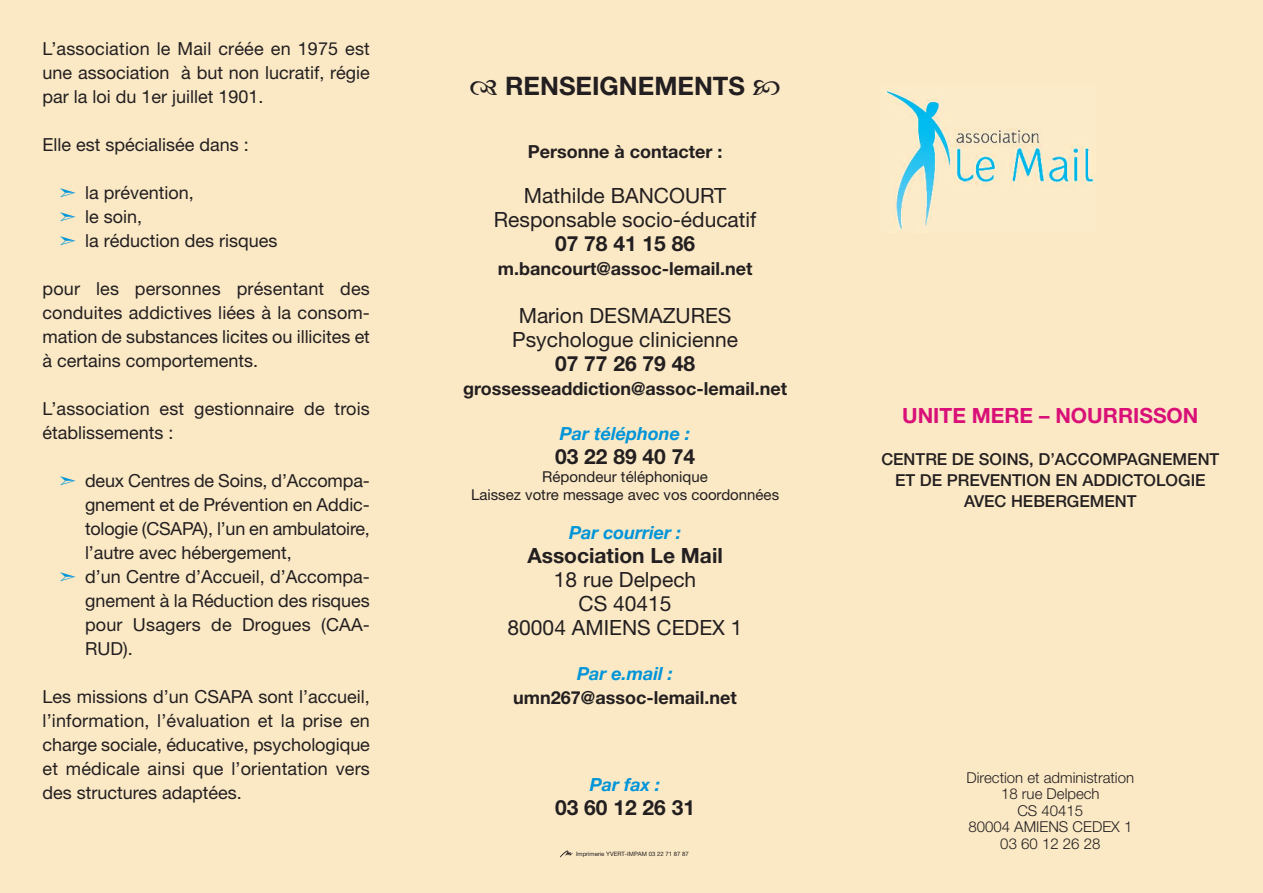
<style>
.page{position:relative;width:1263px;height:893px;background:#fbe9c6}
.page>*{position:absolute;margin:0;border:0;box-sizing:border-box;transform-origin:0 0}
.t1{font:700 25.5px "Helvetica Neue";color:#231f20}
.t2{font:21px/24px "Helvetica Neue";color:#231f20;text-align:center}
.t3{font:700 21px "Helvetica Neue";color:#231f20}
.t4{font:700 21px "Helvetica Neue";color:#d91077}
.t5{font:18px/24px "Helvetica Neue";color:#231f20;text-align:justify}
.t6{font:700 18px "Helvetica Neue";color:#231f20}
.t7{font:italic 700 18px "Helvetica Neue";color:#0095d9}
.t8{font:500 16.5px/21px "Helvetica Neue";color:#231f20;text-align:center}
.t9{font:300 15px/16.5px "Helvetica Neue";color:#231f20;text-align:center}
.t10{font:15px/18px "Helvetica Neue";color:#231f20;text-align:center}
.t11{font:6px "Helvetica Neue";color:#231f20}
.s1{color:#0095d9}
</style>
<div class="page">
<svg style="left:560px;top:850px;width:13px;height:7px"></svg>
<img style="left:886px;top:91px;width:208px;height:139px">
<p class="t5" style="left:43px;top:39px;width:329px">L’association le Mail créée en 1975 est une association à but non lucratif, régie par la loi du 1er juillet 1901.</p>
<p class="t5" style="left:43px;top:135px;width:208px">Elle est spécialisée dans :</p>
<p class="t5" style="left:60px;top:183px;width:219px;text-align:left"><span class="s1">➣</span> la prévention,<br><span class="s1">➣</span> le soin,<br><span class="s1">➣</span> la réduction des risques</p>
<p class="t5" style="left:43px;top:279px;width:329px">pour les personnes présentant des conduites addictives liées à la consom&shy;mation de substances licites ou illicites et à certains comportements.</p>
<p class="t5" style="left:43px;top:399px;width:329px">L’association est gestionnaire de trois établissements :</p>
<p class="t5" style="left:60px;top:471px;width:312px"><span class="s1">➣</span> deux Centres de Soins, d’Accompa-</p>
<p class="t5" style="left:85px;top:495px;width:286px">gnement et de Prévention en Addic-</p>
<p class="t5" style="left:85px;top:519px;width:286px">tologie (CSAPA), l’un en ambulatoire,</p>
<p class="t5" style="left:85px;top:543px;width:208px">l’autre avec hébergement,</p>
<p class="t5" style="left:60px;top:567px;width:312px"><span class="s1">➣</span> d’un Centre d’Accueil, d’Accompa-</p>
<p class="t5" style="left:85px;top:591px;width:286px">gnement à la Réduction des risques</p>
<p class="t5" style="left:85px;top:615px;width:286px">pour Usagers de Drogues (CAA-</p>
<p class="t5" style="left:85px;top:639px;width:49px">RUD).</p>
<p class="t5" style="left:43px;top:687px;width:329px">Les missions d’un CSAPA sont l’accueil, l’information, l’évaluation et la prise en charge sociale, éducative, psychologique et médicale ainsi que l’orientation vers des structures adaptées.</p>
<h1 class="t1" style="left:505px;top:77px;width:241px">RENSEIGNEMENTS</h1>
<p class="t6" style="left:528px;top:146px;width:196px">Personne à contacter :</p>
<p class="t2" style="left:494px;top:186px;width:264px">Mathilde BANCOURT<br>Responsable socio-éducatif</p>
<p class="t3" style="left:555px;top:236px;width:142px">07 78 41 15 86</p>
<p class="t6" style="left:498px;top:263px;width:256px">m.bancourt@assoc-lemail.net</p>
<p class="t2" style="left:512px;top:306px;width:227px">Marion DESMAZURES<br>Psychologue clinicienne</p>
<p class="t3" style="left:555px;top:356px;width:142px">07 77 26 79 48</p>
<p class="t6" style="left:463px;top:383px;width:325px">grossesseaddiction@assoc-lemail.net</p>
<p class="t7" style="left:560px;top:423px;width:132px">Par téléphone :</p>
<p class="t3" style="left:555px;top:449px;width:142px">03 22 89 40 74</p>
<p class="t10" style="left:471px;top:469px;width:310px">Répondeur téléphonique<br>Laissez votre message avec vos coordonnées</p>
<p class="t7" style="left:569px;top:522px;width:114px">Par courrier :</p>
<p class="t3" style="left:527px;top:548px;width:197px">Association Le Mail</p>
<p class="t2" style="left:508px;top:570px;width:236px">18 rue Delpech<br>CS 40415<br>80004 AMIENS CEDEX 1</p>
<p class="t7" style="left:577px;top:663px;width:97px">Par e.mail :</p>
<p class="t6" style="left:513px;top:692px;width:225px">umn267@assoc-lemail.net</p>
<p class="t7" style="left:590px;top:774px;width:72px">Par fax :</p>
<p class="t3" style="left:555px;top:800px;width:142px">03 60 12 26 31</p>
<p class="t11" style="left:576px;top:851px;width:114px">Imprimerie YVERT-IMPAM 03 22 71 87 87</p>
<p class="t4" style="left:902px;top:408px;width:298px">UNITE MERE – NOURRISSON</p>
<p class="t8" style="left:881px;top:450px;width:340px">CENTRE DE SOINS, D’ACCOMPAGNEMENT<br>ET DE PREVENTION EN ADDICTOLOGIE<br>AVEC HEBERGEMENT</p>
<p class="t9" style="left:966px;top:771px;width:169px">Direction et administration<br>18 rue Delpech<br>CS 40415<br>80004 AMIENS CEDEX 1<br>03 60 12 26 28</p>
</div>
